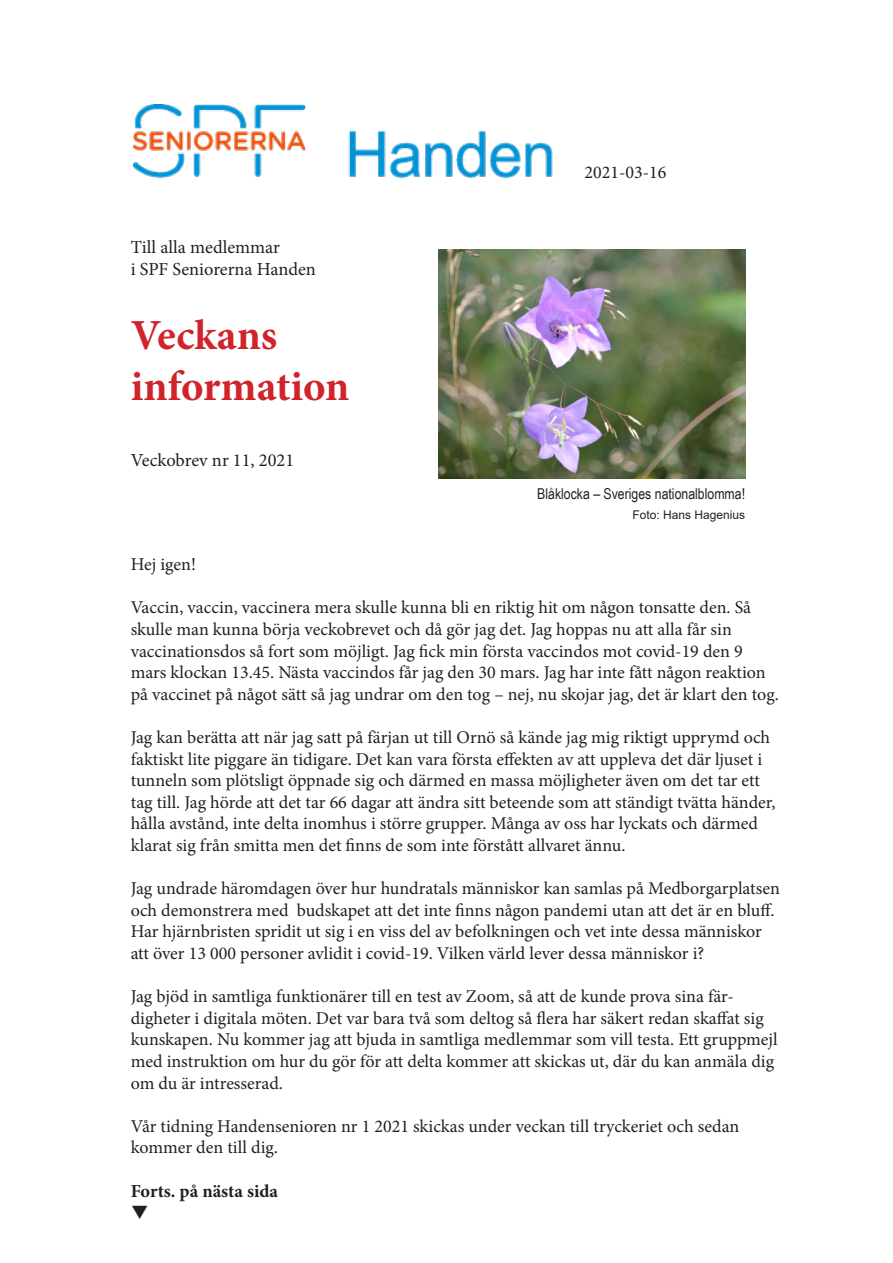
<style>
.page{position:relative;width:893px;height:1263px;background:#fff}
.page>*{position:absolute;margin:0;border:0;box-sizing:border-box;transform-origin:0 0}
.t1{font:700 42.9px "Minion Pro";color:#d1232a}
.t2{font:18.3px "Minion Pro";color:#231f20}
.t3{font:700 18.3px/22px "Minion Pro";color:#231f20}
.t4{font:18px/21.6px "Minion Pro";color:#231f20}
.t5{font:15px "Arial Narrow";color:#231f20}
.t6{font:12px "Arial";color:#231f20}
</style>
<div class="page">
<img style="left:134px;top:105px;width:419px;height:73px">
<img style="left:439px;top:250px;width:307px;height:228px">
<p class="t2" style="left:131px;top:235px;width:151px">Till alla medlemmar</p>
<p class="t2" style="left:131px;top:257px;width:187px">i SPF Seniorerna Handen</p>
<p class="t1" style="left:131px;top:305px;width:148px">Veckans</p>
<p class="t1" style="left:131px;top:356px;width:220px">information</p>
<p class="t2" style="left:131px;top:448px;width:165px">Veckobrev nr 11, 2021</p>
<p class="t4" style="left:585px;top:161px;width:83px">2021-03-16</p>
<p class="t5" style="left:537px;top:483px;width:209px">Blåklocka – Sveriges nationalblomma!</p>
<p class="t6" style="left:632px;top:507px;width:114px">Foto: Hans Hagenius</p>
<p class="t4" style="left:131px;top:554px;width:67px">Hej igen!</p>
<p class="t4" style="left:131px;top:597px;width:622px">Vaccin, vaccin, vaccinera mera skulle kunna bli en riktig hit om någon tonsatte den. Så skulle man kunna börja veckobrevet och då gör jag det. Jag hoppas nu att alla får sin</p>
<p class="t4" style="left:131px;top:640px;width:650px">vaccinationsdos så fort som möjligt. Jag fick min första vaccindos mot covid-19 den 9 mars klockan 13.45. Nästa vaccindos får jag den 30 mars. Jag har inte fått någon reaktion på vaccinet på något sätt så jag undrar om den tog – nej, nu skojar jag, det är klart den tog.</p>
<p class="t4" style="left:131px;top:726px;width:646px">Jag kan berätta att när jag satt på färjan ut till Ornö så kände jag mig riktigt upprymd och faktiskt lite piggare än tidigare. Det kan vara första effekten av att uppleva det där ljuset i tunneln som plötsligt öppnade sig och därmed en massa möjligheter även om det tar ett tag till. Jag hörde att det tar 66 dagar att ändra sitt beteende som att ständigt tvätta händer, hålla avstånd, inte delta inomhus i större grupper. Många av oss har lyckats och därmed klarat sig från smitta men det finns de som inte förstått allvaret ännu.</p>
<p class="t4" style="left:131px;top:878px;width:651px">Jag undrade häromdagen över hur hundratals människor kan samlas på Medborgarplatsen och demonstrera med budskapet att det inte finns någon pandemi utan att det är en bluff.<br>Har hjärnbristen spridit ut sig i en viss del av befolkningen och vet inte dessa människor att över 13 000 personer avlidit i covid-19. Vilken värld lever dessa människor i?</p>
<p class="t4" style="left:131px;top:986px;width:604px">Jag bjöd in samtliga funktionärer till en test av Zoom, så att de kunde prova sina fär-</p>
<p class="t4" style="left:131px;top:1007px;width:648px">digheter i digitala möten. Det var bara två som deltog så flera har säkert redan skaffat sig kunskapen. Nu kommer jag att bjuda in samtliga medlemmar som vill testa. Ett gruppmejl med instruktion om hur du gör för att delta kommer att skickas ut, där du kan anmäla dig om du är intresserad.</p>
<p class="t4" style="left:131px;top:1115px;width:610px">Vår tidning Handensenioren nr 1 2021 skickas under veckan till tryckeriet och sedan kommer den till dig.</p>
<p class="t3" style="left:131px;top:1180px;width:149px">Forts. på nästa sida ❑</p>
</div>
